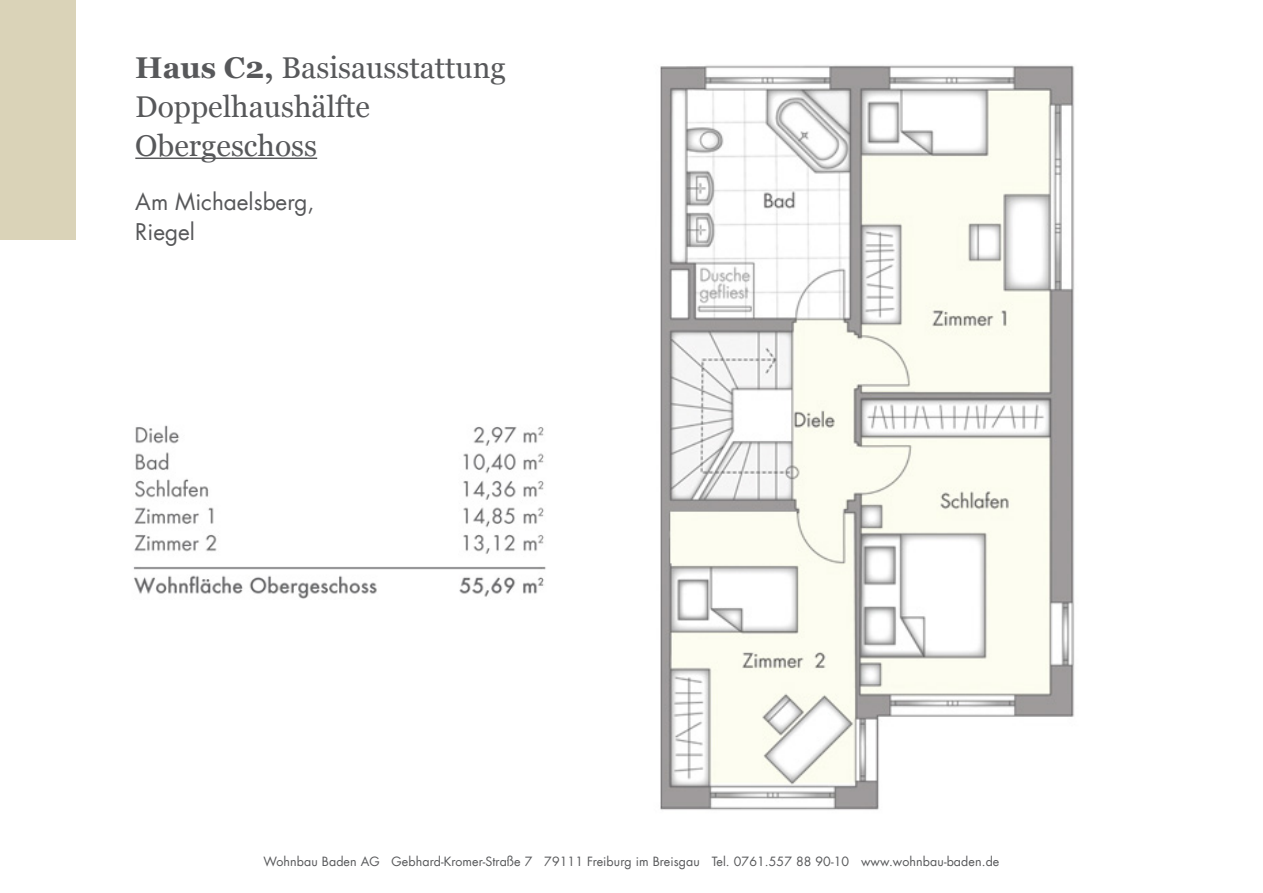
<style>
.page{position:relative;width:1263px;height:893px;background:#fff}
.page>*{position:absolute;margin:0;border:0;box-sizing:border-box;transform-origin:0 0}
.t1{font:30px "Georgia";color:#57585a}
.t2{font:22.5px "Futura Com";color:#57585a}
.t3{font:12.45px "Futura Com";letter-spacing:.01em;color:#57585a}
.s1{font-weight:700}
</style>
<div class="page">
<hr style="left:135px;top:158px;width:182px;height:1px;background:#57585a">
<img style="left:660px;top:65px;width:415px;height:745px">
<img style="left:133px;top:425px;width:413px;height:174px">
<div style="left:0;top:0;width:76px;height:240px;background:#dad3b8"></div>
<p class="t1" style="left:135px;top:49px;width:372px"><span class="s1">Haus C2,</span> Basisausstattung</p>
<p class="t1" style="left:135px;top:88px;width:236px">Doppelhaushälfte</p>
<p class="t1" style="left:135px;top:127px;width:183px">Obergeschoss</p>
<p class="t2" style="left:135px;top:186px;width:181px">Am Michaelsberg,</p>
<p class="t2" style="left:135px;top:217px;width:61px">Riegel</p>
<p class="t3" style="left:264px;top:853px;width:737px">Wohnbau Baden AG Gebhard-Kromer-Straße 7 79111 Freiburg im Breisgau Tel. 0761.557 88 90-10 www.wohnbau-baden.de</p>
</div>
